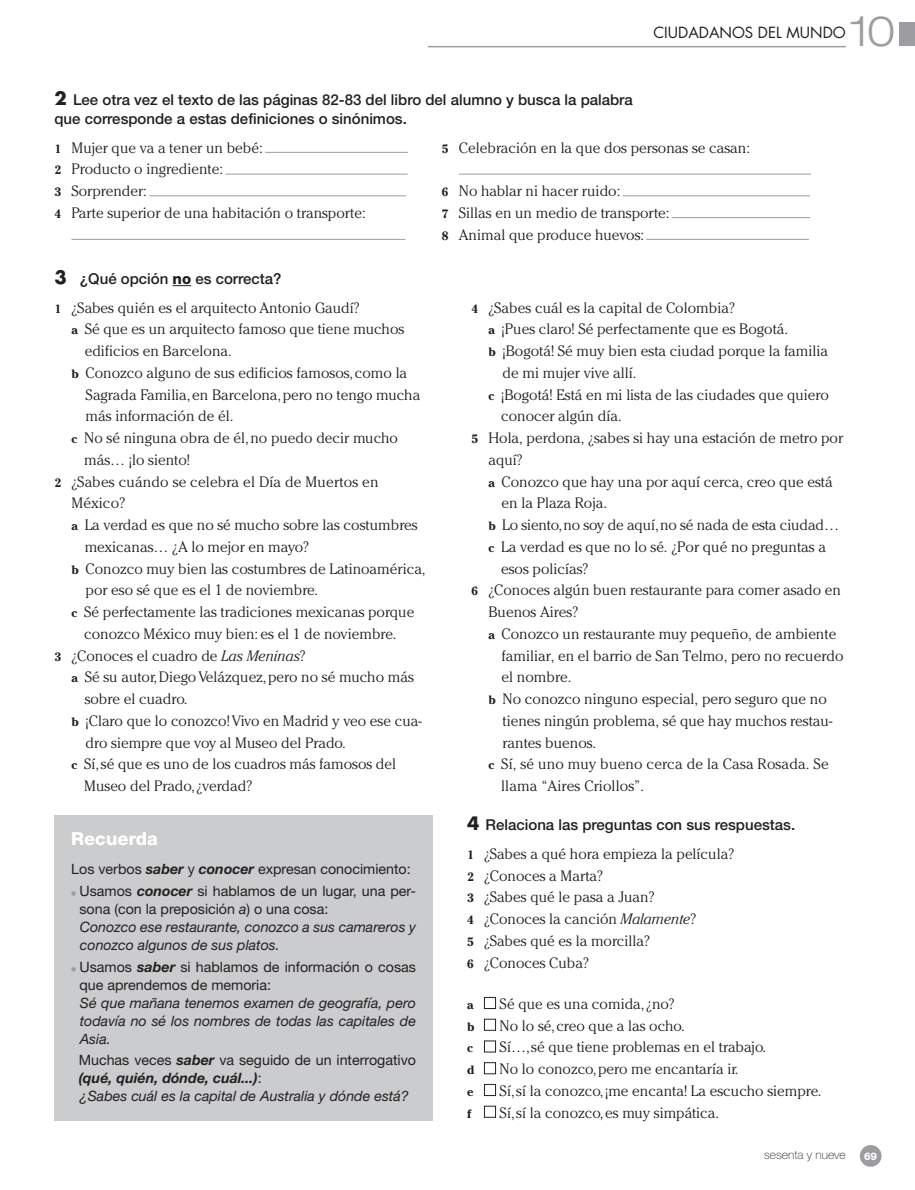
<style>
.page{position:relative;width:915px;height:1190px;background:#fff}
.page>*{position:absolute;margin:0;border:0;box-sizing:border-box;transform-origin:0 0}
.t1{font:300 expanded 42px "Helvetica Neue LT Std";color:#9b9da0}
.t2{font:800 18px "Helvetica Neue LT Std";color:#fff}
.t3{font:300 15px/21.8px "Cheltenham Std";color:#231f20}
.t4{font:500 15px/19.5px "Helvetica Neue LT Std";color:#231f20}
.t5{font:15px "Futura Std";color:#231f20}
.t6{font:italic 14.25px/18px "Helvetica Neue LT Std";color:#231f20}
.t7{font:14.25px/21.8px "Helvetica Neue LT Std";color:#231f20;text-align:center}
.t8{font:100 12px "Helvetica Neue LT Std";color:#231f20}
.t9{font:700 12px "Cheltenham Std";color:#231f20}
.t10{font:800 10.5px "Helvetica Neue LT Std";color:#fff}
.s1{font-family:"Futura Std";font-weight:700;font-size:18px}
.s2{font-weight:700;font-size:12px}
.s3{font-weight:800}
.s4{font-style:italic}
.s5{font-weight:700;font-style:italic}
.s6{font-style:normal}
.s7{font-weight:700}
</style>
<div class="page">
<hr style="left:428px;top:46px;width:417px;height:1px;background:#9b9da0">
<div style="left:899px;top:22px;width:15px;height:24px;background:#9b9da0"></div>
<div style="left:859px;top:1145px;width:22px;height:22px;background:#9b9da0;border-radius:50%"></div>
<hr style="left:265px;top:152px;width:143px;height:1px;background:#9b9da0">
<hr style="left:225px;top:174px;width:182px;height:1px;background:#9b9da0">
<hr style="left:149px;top:195px;width:257px;height:1px;background:#9b9da0">
<hr style="left:71px;top:239px;width:334px;height:1px;background:#9b9da0">
<hr style="left:458px;top:174px;width:352px;height:1px;background:#9b9da0">
<hr style="left:622px;top:195px;width:188px;height:1px;background:#9b9da0">
<hr style="left:671px;top:217px;width:139px;height:1px;background:#9b9da0">
<hr style="left:646px;top:239px;width:162px;height:1px;background:#9b9da0">
<svg style="left:172px;top:285px;width:19px;height:1px"></svg>
<div style="left:54px;top:816px;width:379px;height:305px;background:#cbccce"></div>
<svg style="left:71px;top:891px;width:5px;height:5px"></svg>
<svg style="left:71px;top:967px;width:5px;height:5px"></svg>
<div style="left:484px;top:997px;width:12px;height:12px;border:1px solid #231f20"></div>
<div style="left:484px;top:1019px;width:12px;height:12px;border:1px solid #231f20"></div>
<div style="left:484px;top:1041px;width:12px;height:11px;border:1px solid #231f20"></div>
<div style="left:484px;top:1062px;width:12px;height:12px;border:1px solid #231f20"></div>
<div style="left:484px;top:1084px;width:12px;height:12px;border:1px solid #231f20"></div>
<div style="left:484px;top:1106px;width:12px;height:12px;border:1px solid #231f20"></div>
<p class="t5" style="left:653px;top:25px;width:194px">CIUDADANOS DEL MUNDO</p>
<h1 class="t1" style="left:849px;top:7px;width:47px">10</h1>
<p class="t4" style="left:54px;top:91px;width:579px"><span class="s1">2</span> Lee otra vez el texto de las páginas 82-83 del libro del alumno y busca la palabra que corresponde a estas definiciones o sinónimos.</p>
<p class="t3" style="left:54px;top:138px;width:313px"><span class="s2">1</span> Mujer que va a tener un bebé:<br><span class="s2">2</span> Producto o ingrediente:<br><span class="s2">3</span> Sorprender:<br><span class="s2">4</span> Parte superior de una habitación o transporte:</p>
<p class="t3" style="left:441px;top:138px;width:309px"><span class="s2">5</span> Celebración en la que dos personas se casan:</p>
<p class="t3" style="left:441px;top:182px;width:229px"><span class="s2">6</span> No hablar ni hacer ruido:<br><span class="s2">7</span> Sillas en un medio de transporte:<br><span class="s2">8</span> Animal que produce huevos:</p>
<p class="t4" style="left:54px;top:271px;width:229px"><span class="s1">3</span> ¿Qué opción <span class="s3">no</span> es correcta?</p>
<p class="t3" style="left:54px;top:298px;width:306px"><span class="s2">1</span> ¿Sabes quién es el arquitecto Antonio Gaudí?</p>
<p class="t3" style="left:71px;top:320px;width:334px"><span class="s2">a</span> Sé que es un arquitecto famoso que tiene muchos</p>
<p class="t3" style="left:85px;top:342px;width:149px">edificios en Barcelona.</p>
<p class="t3" style="left:71px;top:364px;width:337px"><span class="s2">b</span> Conozco alguno de sus edificios famosos, como la</p>
<p class="t3" style="left:86px;top:385px;width:336px">Sagrada Familia, en Barcelona, pero no tengo mucha</p>
<p class="t3" style="left:86px;top:407px;width:149px">más información de él.</p>
<p class="t3" style="left:71px;top:429px;width:328px"><span class="s2">c</span> No sé ninguna obra de él, no puedo decir mucho</p>
<p class="t3" style="left:84px;top:451px;width:107px">más… ¡lo siento!</p>
<p class="t3" style="left:54px;top:472px;width:325px"><span class="s2">2</span> ¿Sabes cuándo se celebra el Día de Muertos en</p>
<p class="t3" style="left:71px;top:494px;width:55px">México?</p>
<p class="t3" style="left:71px;top:516px;width:347px"><span class="s2">a</span> La verdad es que no sé mucho sobre las costumbres</p>
<p class="t3" style="left:85px;top:538px;width:226px">mexicanas… ¿A lo mejor en mayo?</p>
<p class="t3" style="left:71px;top:559px;width:355px"><span class="s2">b</span> Conozco muy bien las costumbres de Latinoamérica,</p>
<p class="t3" style="left:86px;top:581px;width:234px">por eso sé que es el 1 de noviembre.</p>
<p class="t3" style="left:71px;top:603px;width:344px"><span class="s2">c</span> Sé perfectamente las tradiciones mexicanas porque</p>
<p class="t3" style="left:84px;top:625px;width:313px">conozco México muy bien: es el 1 de noviembre.</p>
<p class="t3" style="left:54px;top:646px;width:253px"><span class="s2">3</span> ¿Conoces el cuadro de <span class="s4">Las Meninas</span>?</p>
<p class="t3" style="left:71px;top:668px;width:344px"><span class="s2">a</span> Sé su autor, Diego Velázquez, pero no sé mucho más</p>
<p class="t3" style="left:85px;top:690px;width:104px">sobre el cuadro.</p>
<p class="t3" style="left:71px;top:712px;width:351px"><span class="s2">b</span> ¡Claro que lo conozco! Vivo en Madrid y veo ese cua-</p>
<p class="t3" style="left:86px;top:733px;width:262px">dro siempre que voy al Museo del Prado.</p>
<p class="t3" style="left:71px;top:755px;width:326px"><span class="s2">c</span> Sí, sé que es uno de los cuadros más famosos del</p>
<p class="t3" style="left:84px;top:777px;width:169px">Museo del Prado, ¿verdad?</p>
<p class="t2" style="left:71px;top:833px;width:88px">Recuerda</p>
<p class="t7" style="left:71px;top:860px;width:346px">Los verbos <span class="s5">saber</span> y <span class="s5">conocer</span> expresan conocimiento:<br>Usamos <span class="s5">conocer</span> si hablamos de un lugar, una per-</p>
<p class="t6" style="left:79px;top:901px;width:338px"><span class="s6">sona (con la preposición</span> a<span class="s6">) o una cosa:<br></span>Conozco ese restaurante, conozco a sus camareros y conozco algunos de sus platos.</p>
<p class="t7" style="left:79px;top:959px;width:338px;line-height:18px;text-align:left">Usamos <span class="s5">saber</span> si hablamos de información o cosas que aprendemos de memoria:</p>
<p class="t6" style="left:80px;top:995px;width:337px;text-align:justify">Sé que mañana tenemos examen de geografía, pero todavía no sé los nombres de todas las capitales de Asia.</p>
<p class="t6" style="left:79px;top:1053px;width:339px"><span class="s6">Muchas veces</span> <span class="s7">saber</span> <span class="s6">va seguido de un interrogativo </span><span class="s7">(qué, quién, dónde, cuál...)</span><span class="s6">:<br></span>¿Sabes cuál es la capital de Australia y dónde está?</p>
<p class="t3" style="left:471px;top:298px;width:265px"><span class="s2">4</span> ¿Sabes cuál es la capital de Colombia?</p>
<p class="t3" style="left:488px;top:320px;width:301px"><span class="s2">a</span> ¡Pues claro! Sé perfectamente que es Bogotá.</p>
<p class="t3" style="left:488px;top:342px;width:341px"><span class="s2">b</span> ¡Bogotá! Sé muy bien esta ciudad porque la familia</p>
<p class="t3" style="left:502px;top:364px;width:135px">de mi mujer vive allí.</p>
<p class="t3" style="left:488px;top:385px;width:342px"><span class="s2">c</span> ¡Bogotá! Está en mi lista de las ciudades que quiero</p>
<p class="t3" style="left:501px;top:407px;width:122px">conocer algún día.</p>
<p class="t3" style="left:471px;top:429px;width:373px"><span class="s2">5</span> Hola, perdona, ¿sabes si hay una estación de metro por</p>
<p class="t3" style="left:488px;top:451px;width:36px">aquí?</p>
<p class="t3" style="left:488px;top:472px;width:346px"><span class="s2">a</span> Conozco que hay una por aquí cerca, creo que está</p>
<p class="t3" style="left:501px;top:494px;width:107px">en la Plaza Roja.</p>
<p class="t3" style="left:488px;top:516px;width:352px"><span class="s2">b</span> Lo siento, no soy de aquí, no sé nada de esta ciudad…</p>
<p class="t3" style="left:488px;top:538px;width:339px"><span class="s2">c</span> La verdad es que no lo sé. ¿Por qué no preguntas a</p>
<p class="t3" style="left:501px;top:559px;width:89px">esos policías?</p>
<p class="t3" style="left:471px;top:581px;width:371px"><span class="s2">6</span> ¿Conoces algún buen restaurante para comer asado en</p>
<p class="t3" style="left:488px;top:603px;width:91px">Buenos Aires?</p>
<p class="t3" style="left:488px;top:625px;width:349px"><span class="s2">a</span> Conozco un restaurante muy pequeño, de ambiente</p>
<p class="t3" style="left:501px;top:646px;width:343px">familiar, en el barrio de San Telmo, pero no recuerdo</p>
<p class="t3" style="left:501px;top:668px;width:71px">el nombre.</p>
<p class="t3" style="left:488px;top:690px;width:340px"><span class="s2">b</span> No conozco ninguno especial, pero seguro que no</p>
<p class="t3" style="left:502px;top:712px;width:331px">tienes ningún problema, sé que hay muchos restau-</p>
<p class="t3" style="left:502px;top:733px;width:95px">rantes buenos.</p>
<p class="t3" style="left:488px;top:755px;width:342px"><span class="s2">c</span> Sí, sé uno muy bueno cerca de la Casa Rosada. Se</p>
<p class="t3" style="left:501px;top:777px;width:144px">llama “Aires Criollos”.</p>
<p class="t4" style="left:467px;top:817px;width:329px"><span class="s1">4</span> Relaciona las preguntas con sus respuestas.</p>
<p class="t3" style="left:467px;top:845px;width:268px"><span class="s2">1</span> ¿Sabes a qué hora empieza la película?<br><span class="s2">2</span> ¿Conoces a Marta?<br><span class="s2">3</span> ¿Sabes qué le pasa a Juan?<br><span class="s2">4</span> ¿Conoces la canción <span class="s4">Malamente</span>?<br><span class="s2">5</span> ¿Sabes qué es la morcilla?<br><span class="s2">6</span> ¿Conoces Cuba?</p>
<p class="t9" style="left:467px;top:1000px;width:8px">a</p>
<p class="t3" style="left:499px;top:995px;width:176px">Sé que es una comida, ¿no?</p>
<p class="t9" style="left:467px;top:1022px;width:9px">b</p>
<p class="t3" style="left:499px;top:1016px;width:187px">No lo sé, creo que a las ocho.</p>
<p class="t9" style="left:467px;top:1044px;width:7px">c</p>
<p class="t3" style="left:499px;top:1038px;width:268px">Sí…, sé que tiene problemas en el trabajo.</p>
<p class="t9" style="left:467px;top:1066px;width:9px">d</p>
<p class="t3" style="left:499px;top:1060px;width:240px">No lo conozco, pero me encantaría ir.</p>
<p class="t9" style="left:467px;top:1087px;width:8px">e</p>
<p class="t3" style="left:499px;top:1082px;width:323px">Sí, sí la conozco, ¡me encanta! La escucho siempre.</p>
<p class="t9" style="left:467px;top:1109px;width:6px">f</p>
<p class="t3" style="left:499px;top:1103px;width:221px">Sí, sí la conozco, es muy simpática.</p>
<p class="t8" style="left:763px;top:1148px;width:83px">sesenta y nueve</p>
<p class="t10" style="left:863px;top:1152px;width:15px">69</p>
</div>
